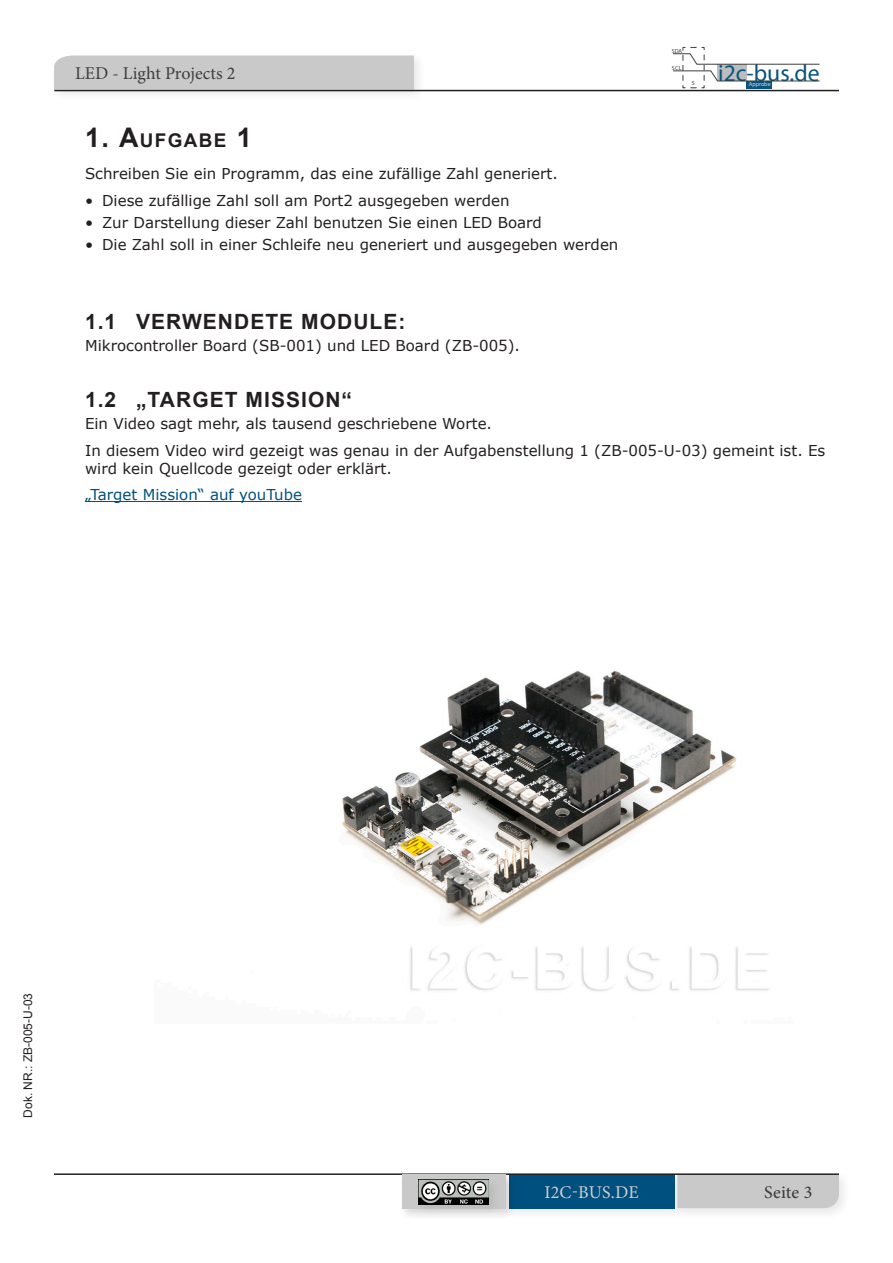
<style>
.page{position:relative;width:893px;height:1263px;background:#fff}
.page>*{position:absolute;margin:0;border:0;box-sizing:border-box;transform-origin:0 0}
.t1{font:23.7px "Myriad Pro";color:#08547d}
.t2{font:700 21px "Arial";letter-spacing:.05em;color:#231f20}
.t3{font:700 18.9px "Arial";letter-spacing:.07em;color:#231f20}
.t4{font:18px "Minion Pro";color:#3e3e3f}
.t5{font:18px "Minion Pro";letter-spacing:.01em;color:#cecece}
.t6{font:500 18px "Minion Pro";letter-spacing:.005em;color:#3e3e3f}
.text{font:15px/18px "Verdana";color:#231f20}
.text-2{font:15px "Verdana";color:#00507f}
.t7{font:12px "Arial";color:#231f20}
.t8{font:5.85px "Myriad Pro";letter-spacing:.02em;color:#3e3e3f}
.t9{font:5.85px "Myriad Pro";color:#d9dee5}
.s1{font-size:27px}
</style>
<div class="page">
<hr style="left:85px;top:501px;width:217px;height:1px;background:#00507f">
<img style="left:342px;top:670px;width:427px;height:321px">
<div style="left:50px;top:52px;width:376px;height:50px;background:#231f20;opacity:.1"></div>
<div style="left:54px;top:56px;width:360px;height:34px;background:#c9c9c9"></div>
<svg style="left:673px;top:47px;width:147px;height:42px"></svg>
<hr style="left:54px;top:90px;width:785px;height:1px;background:#231f20">
<div style="left:505px;top:1170px;width:182px;height:50px;background:#231f20;opacity:.1"></div>
<div style="left:509px;top:1174px;width:165px;height:34px;background:#00507f"></div>
<div style="left:673px;top:1170px;width:179px;height:51px;background:#231f20;opacity:.1"></div>
<div style="left:677px;top:1175px;width:162px;height:33px;background:#c9c9c9"></div>
<hr style="left:54px;top:1173px;width:785px;height:2px;background:#231f20">
<div style="left:398px;top:1171px;width:120px;height:51px;background:#231f20;opacity:.1"></div>
<div style="left:402px;top:1175px;width:104px;height:34px;background:#c9c9c9"></div>
<div style="left:415px;top:1176px;width:86px;height:40px;background:#231f20;opacity:.1"></div>
<img style="left:419px;top:1180px;width:70px;height:24px">
<p class="t4" style="left:75px;top:61px;width:162px">LED - Light Projects 2</p>
<p class="t3" style="left:85px;top:128px;width:168px"><span class="s1">1. A</span>UFGABE <span class="s1">1</span></p>
<p class="text" style="left:85px;top:165px;width:474px">Schreiben Sie ein Programm, das eine zufällige Zahl generiert.</p>
<p class="text" style="left:85px;top:191px;width:426px">• Diese zufällige Zahl soll am Port2 ausgegeben werden</p>
<p class="text" style="left:85px;top:214px;width:458px">• Zur Darstellung dieser Zahl benutzen Sie einen LED Board</p>
<p class="text" style="left:85px;top:236px;width:535px">• Die Zahl soll in einer Schleife neu generiert und ausgegeben werden</p>
<p class="t8" style="left:672px;top:47px;width:12px">SDA</p>
<p class="t8" style="left:672px;top:64px;width:11px">SCL</p>
<h1 class="t1" style="left:718px;top:59px;width:103px">i2c-bus.de</h1>
<p class="t8" style="left:692px;top:79px;width:4px">S</p>
<p class="t9" style="left:749px;top:81px;width:23px">Approbe</p>
<p class="t2" style="left:85px;top:307px;width:322px">1.1 VERWENDETE MODULE:</p>
<p class="text" style="left:85px;top:336px;width:436px">Mikrocontroller Board (SB-001) und LED Board (ZB-005).</p>
<p class="t2" style="left:85px;top:386px;width:269px">1.2 „TARGET MISSION“</p>
<p class="text" style="left:85px;top:414px;width:409px">Ein Video sagt mehr, als tausend geschriebene Worte.</p>
<p class="text" style="left:85px;top:441px;width:742px">In diesem Video wird gezeigt was genau in der Aufgabenstellung 1 (ZB-005-U-03) gemeint ist. Es wird kein Quellcode gezeigt oder erklärt.</p>
<p class="text-2" style="left:85px;top:484px;width:218px">„Target Mission“ auf youTube</p>
<p class="t7" style="left:20px;top:1118px;width:126px;rotate:-90deg">Dok. NR.: ZB-005-U-03</p>
<p class="t5" style="left:544px;top:1180px;width:96px">I2C-BUS.DE</p>
<p class="t6" style="left:764px;top:1180px;width:50px">Seite 3</p>
</div>
